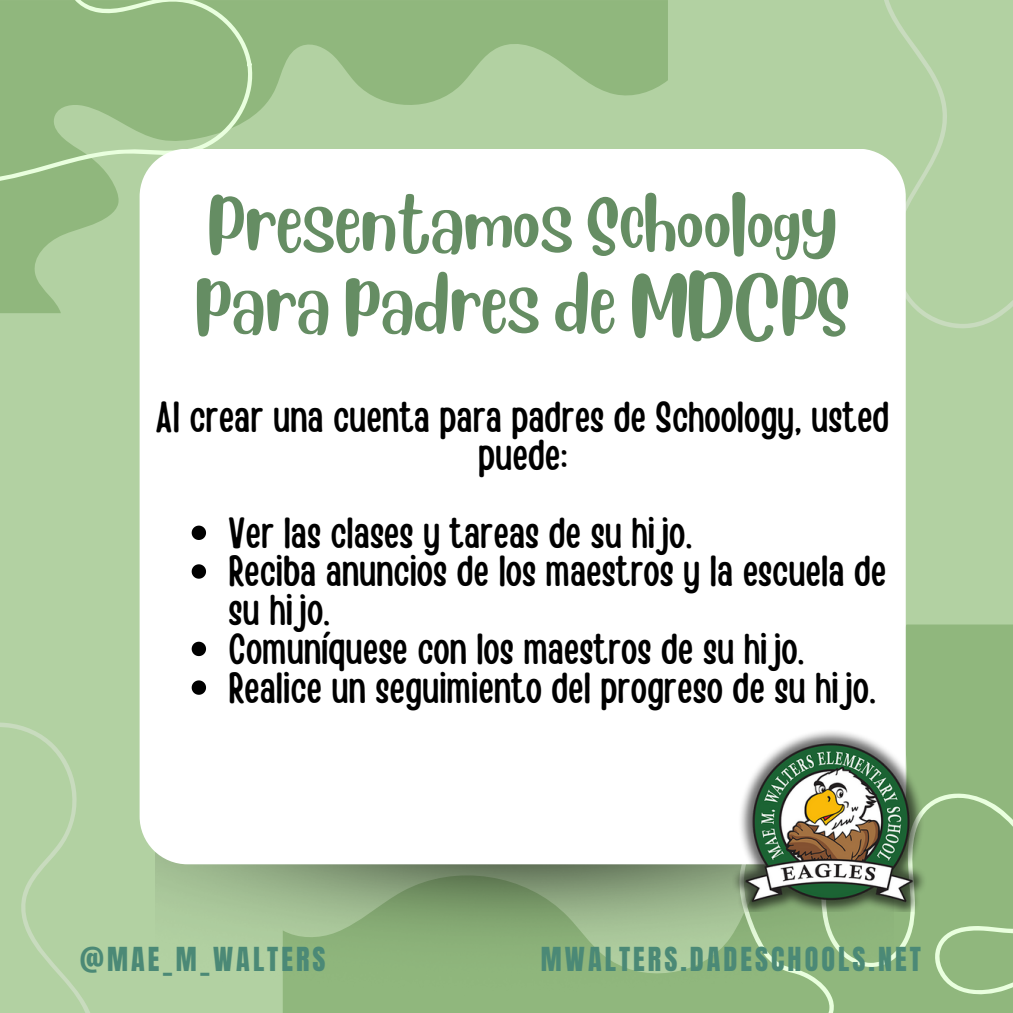
<style>
.page{position:relative;width:1013px;height:1013px;background:#fff}
.page>*{position:absolute;margin:0;border:0;box-sizing:border-box;transform-origin:0 0}
.t1{font:57.75px/80.6px "Blueberry";color:#658d63}
.t2{font:43.12px/38.6px "Handy Casual Condensed";color:#000}
.t3{font:28.12px "Anton";letter-spacing:.11em;color:#4b8976}
</style>
<div class="page">
<div style="left:0;top:0;width:1012px;height:1012px;background:#b2d1a2"></div>
<svg style="left:0;top:0;width:667px;height:313px;fill:#92b87f"></svg>
<div style="left:283px;top:624px;width:729px;height:388px;background:#90b77d"></div>
<svg style="left:737px;top:786px;width:275px;height:226px;background:#95bb83"></svg>
<svg style="left:0;top:0;width:252px;height:192px;background:#98bd85"></svg>
<svg style="left:884px;top:0;width:128px;height:330px"></svg>
<svg style="left:0;top:642px;width:140px;height:370px"></svg>
<img style="left:155px;top:864px;width:738px;height:139px">
<div style="left:140px;top:149px;width:765px;height:715px;background:#fff"></div>
<img style="left:717px;top:725px;width:223px;height:186px">
<svg style="left:192px;top:525px;width:14px;height:15px"></svg>
<svg style="left:192px;top:564px;width:14px;height:14px"></svg>
<svg style="left:192px;top:641px;width:14px;height:15px"></svg>
<svg style="left:192px;top:680px;width:14px;height:14px"></svg>
<p class="t1" style="left:195px;top:176px;width:656px">Presentamos Schoology para padres de MDCPS</p>
<p class="t2" style="left:156px;top:395px;width:735px;text-align:center">Al crear una cuenta para padres de Schoology, usted puede:</p>
<p class="t2" style="left:228px;top:511px;width:465px">Ver las clases y tareas de su hijo.</p>
<p class="t2" style="left:228px;top:550px;width:659px">Reciba anuncios de los maestros y la escuela de su hijo.</p>
<p class="t2" style="left:228px;top:627px;width:577px">Comuníquese con los maestros de su hijo.</p>
<p class="t2" style="left:228px;top:666px;width:649px">Realice un seguimiento del progreso de su hijo.</p>
<p class="t3" style="left:80px;top:939px;width:247px">@MAE_M_WALTERS</p>
<p class="t3" style="left:541px;top:939px;width:381px">MWALTERS.DADESCHOOLS.NET</p>
</div>
